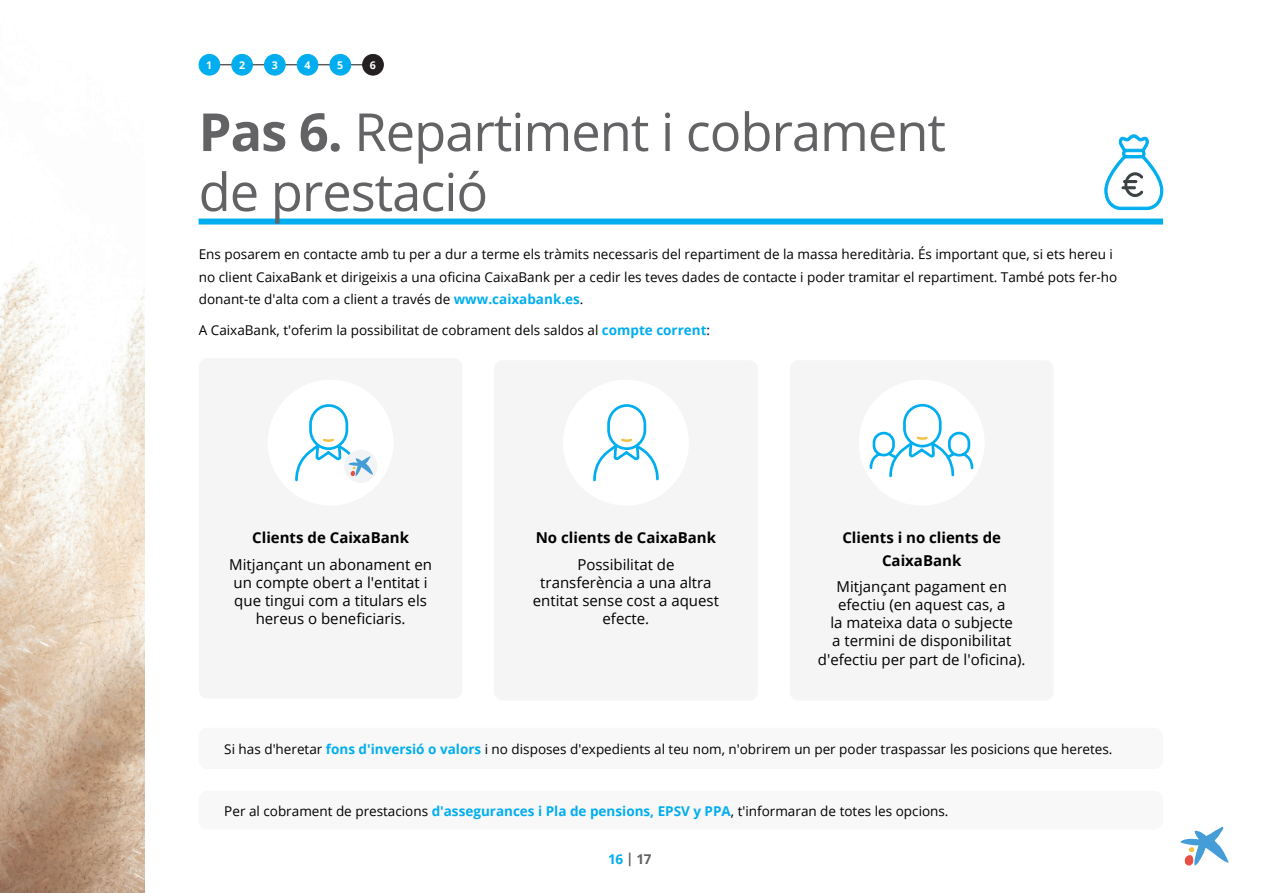
<style>
.page{position:relative;width:1263px;height:893px;background:#fff}
.page>*{position:absolute;margin:0;border:0;box-sizing:border-box;transform-origin:0 0}
.t1{font:52.5px/60px "Open Sans";letter-spacing:-.02em;color:#636366}
.t2{font:15px/18px "Open Sans";color:#000;text-align:center}
.t3{font:700 15px/22.5px "Open Sans";color:#000;text-align:center}
.t4{font:13.5px/22.5px "Open Sans";color:#000}
.t5{font:700 13.5px "Open Sans";color:#636366}
.t6{font:700 10.65px "Open Sans";color:#fff}
.s1{font-weight:700}
.s2{font-weight:700;color:#00aeef}
.s3{color:#00aeef}
</style>
<div class="page">
<svg style="left:1180px;top:827px;width:48px;height:39px"></svg>
<div style="left:199px;top:728px;width:964px;height:41px;background:#f8f8f8;border-radius:9px"></div>
<div style="left:199px;top:791px;width:964px;height:38px;background:#f8f8f8;border-radius:9px"></div>
<img style="left:0;top:262px;width:145px;height:631px">
<div style="left:199px;top:219px;width:964px;height:6px;background:#00aeef"></div>
<div style="left:790px;top:360px;width:263px;height:341px;background:#f5f5f6;border-radius:9px"></div>
<div style="left:494px;top:360px;width:264px;height:341px;background:#f5f5f6;border-radius:9px"></div>
<div style="left:199px;top:358px;width:263px;height:340px;background:#f5f5f6;border-radius:9px"></div>
<div style="left:268px;top:380px;width:126px;height:126px;background:#fff;border-radius:50%"></div>
<div style="left:563px;top:380px;width:126px;height:126px;background:#fff;border-radius:50%"></div>
<div style="left:859px;top:380px;width:126px;height:126px;background:#fff;border-radius:50%"></div>
<div style="left:344px;top:450px;width:33px;height:33px;background:#f2f3f4;border-radius:50%"></div>
<svg style="left:295px;top:404px;width:78px;height:78px"></svg>
<div style="left:903px;top:404px;width:38px;height:43px;border:3px solid #00aeef;border-radius:18px"></div>
<svg style="left:869px;top:430px;width:105px;height:48px"></svg>
<svg style="left:593px;top:404px;width:66px;height:78px"></svg>
<svg style="left:1104px;top:134px;width:59px;height:76px"></svg>
<hr style="left:213px;top:64px;width:157px;height:1px;background:#231f20">
<div style="left:232px;top:54px;width:20px;height:21px;background:#00aeef;border-radius:50%"></div>
<div style="left:231px;top:54px;width:22px;height:22px;border:1px solid #00aeef;border-radius:50%"></div>
<div style="left:199px;top:54px;width:21px;height:21px;background:#00aeef;border-radius:50%"></div>
<div style="left:199px;top:54px;width:21px;height:22px;border:1px solid #00aeef;border-radius:50%"></div>
<div style="left:264px;top:54px;width:21px;height:21px;background:#00aeef;border-radius:50%"></div>
<div style="left:264px;top:54px;width:22px;height:22px;border:1px solid #00aeef;border-radius:50%"></div>
<div style="left:297px;top:54px;width:21px;height:21px;background:#00aeef;border-radius:50%"></div>
<div style="left:297px;top:54px;width:21px;height:22px;border:1px solid #00aeef;border-radius:50%"></div>
<div style="left:330px;top:54px;width:21px;height:21px;background:#00aeef;border-radius:50%"></div>
<div style="left:329px;top:54px;width:22px;height:22px;border:1px solid #00aeef;border-radius:50%"></div>
<div style="left:363px;top:54px;width:20px;height:21px;background:#231f20;border-radius:50%"></div>
<div style="left:362px;top:54px;width:22px;height:22px;border:1px solid #231f20;border-radius:50%"></div>
<p class="t6" style="left:206px;top:57px;width:8px">1</p>
<p class="t6" style="left:239px;top:57px;width:8px">2</p>
<p class="t6" style="left:272px;top:57px;width:8px">3</p>
<p class="t6" style="left:304px;top:57px;width:8px">4</p>
<p class="t6" style="left:337px;top:57px;width:8px">5</p>
<p class="t6" style="left:370px;top:57px;width:8px">6</p>
<h1 class="t1" style="left:199px;top:101px;width:749px"><span class="s1">Pas 6.</span> Repartiment i cobrament de prestació</h1>
<p class="t4" style="left:199px;top:243px;width:920px">Ens posarem en contacte amb tu per a dur a terme els tràmits necessaris del repartiment de la massa hereditària. És important que, si ets hereu i no client CaixaBank et dirigeixis a una oficina CaixaBank per a cedir les teves dades de contacte i poder tramitar el repartiment. També pots fer-ho donant-te d'alta com a client a través de <span class="s2">www.caixabank.es</span>.</p>
<p class="t4" style="left:199px;top:319px;width:513px">A CaixaBank, t'oferim la possibilitat de cobrament dels saldos al <span class="s2">compte corrent</span>:</p>
<p class="t3" style="left:252px;top:526px;width:158px">Clients de CaixaBank</p>
<p class="t2" style="left:229px;top:555px;width:204px">Mitjançant un abonament en un compte obert a l'entitat i que tingui com a titulars els hereus o beneficiaris.</p>
<p class="t3" style="left:536px;top:526px;width:182px">No clients de CaixaBank</p>
<p class="t2" style="left:533px;top:555px;width:188px">Possibilitat de transferència a una altra entitat sense cost a aquest efecte.</p>
<p class="t3" style="left:842px;top:526px;width:160px">Clients i no clients de<br>CaixaBank</p>
<p class="t2" style="left:818px;top:578px;width:209px">Mitjançant pagament en efectiu (en aquest cas, a<br>la mateixa data o subjecte<br>a termini de disponibilitat d'efectiu per part de l'oficina).</p>
<p class="t4" style="left:224px;top:737px;width:890px">Si has d'heretar <span class="s2">fons d'inversió o valors</span> i no disposes d'expedients al teu nom, n'obrirem un per poder traspassar les posicions que heretes.</p>
<p class="t4" style="left:224px;top:799px;width:726px">Per al cobrament de prestacions <span class="s2">d'assegurances i Pla de pensions, EPSV y PPA</span>, t'informaran de totes les opcions.</p>
<p class="t5" style="left:608px;top:850px;width:45px"><span class="s3">16</span> | 17</p>
</div>
